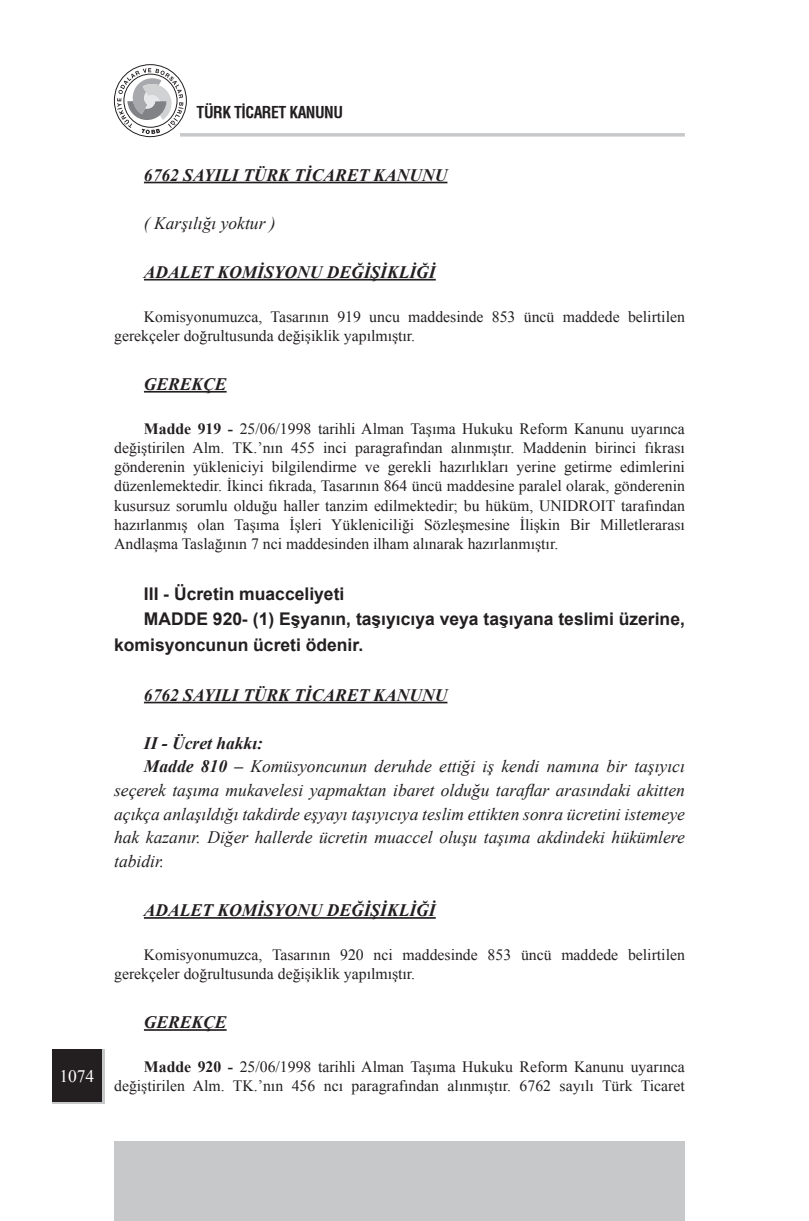
<style>
.page{position:relative;width:809px;height:1221px;background:#fff}
.page>*{position:absolute;margin:0;border:0;box-sizing:border-box;transform-origin:0 0}
.t1{font:italic 17.5px "Times New Roman";color:#231f20}
.t2{font:italic 700 17.5px "Times New Roman";color:#231f20}
.t3{font:700 17.5px "Arial";color:#231f20}
.t4{font:17.5px "Times New Roman";color:#fff}
.t5{font:15.75px/19.2px "Times New Roman";color:#231f20}
.t6{font:700 15.75px "Helvetica Condens";letter-spacing:-.03em;color:#231f20}
.s1{font-weight:700}
</style>
<div class="page">
<svg style="left:52px;top:1049px;width:52px;height:55px"></svg>
<div style="left:114px;top:1141px;width:571px;height:79px;background:#c7c8ca"></div>
<div style="left:52px;top:1049px;width:50px;height:52px;background:#231f20"></div>
<svg style="left:180px;top:133px;width:505px;height:4px;background:#cdced0"></svg>
<svg style="left:117px;top:68px;width:66px;height:66px"></svg>
<div style="left:114px;top:64px;width:73px;height:73px;border:1px solid #231f20;border-radius:50%"></div>
<hr style="left:144px;top:182px;width:303px;height:1px;background:#231f20">
<hr style="left:144px;top:279px;width:292px;height:1px;background:#231f20">
<hr style="left:144px;top:391px;width:83px;height:1px;background:#231f20">
<hr style="left:144px;top:701px;width:303px;height:2px;background:#231f20">
<hr style="left:144px;top:917px;width:292px;height:1px;background:#231f20">
<hr style="left:144px;top:1029px;width:83px;height:1px;background:#231f20">
<p class="t4" style="left:59px;top:1065px;width:36px">1074</p>
<p class="t6" style="left:197px;top:103px;width:148px">TÜRK TİCARET KANUNU</p>
<p class="t2" style="left:144px;top:165px;width:305px">6762 SAYILI TÜRK TİCARET KANUNU</p>
<p class="t1" style="left:144px;top:213px;width:133px">( Karşılığı yoktur )</p>
<p class="t2" style="left:144px;top:262px;width:293px">ADALET KOMİSYONU DEĞİŞİKLİĞİ</p>
<p class="t5" style="left:114px;top:306px;width:572px;text-indent:30px">Komisyonumuzca, Tasarının 919 uncu maddesinde 853 üncü maddede belirtilen gerekçeler doğrultusunda değişiklik yapılmıştır.</p>
<p class="t2" style="left:144px;top:374px;width:84px">GEREKÇE</p>
<p class="t5" style="left:114px;top:418px;width:572px;text-align:justify;text-indent:30px"><span class="s1">Madde 919 -</span> 25/06/1998 tarihli Alman Taşıma Hukuku Reform Kanunu uyarınca değiştirilen Alm. TK.’nın 455 inci paragrafından alınmıştır. Maddenin birinci fıkrası gönderenin yükleniciyi bilgilendirme ve gerekli hazırlıkları yerine getirme edimlerini düzenlemektedir. İkinci fıkrada, Tasarının 864 üncü maddesine paralel olarak, gönderenin kusursuz sorumlu olduğu haller tanzim edilmektedir; bu hüküm, UNIDROIT tarafından hazırlanmış olan Taşıma İşleri Yükleniciliği Sözleşmesine İlişkin Bir Milletlerarası Andlaşma Taslağının 7 nci maddesinden ilham alınarak hazırlanmıştır.</p>
<p class="t3" style="left:144px;top:584px;width:202px">III - Ücretin muacceliyeti</p>
<p class="t3" style="left:144px;top:609px;width:542px">MADDE 920- (1) Eşyanın, taşıyıcıya veya taşıyana teslimi üzerine,</p>
<p class="t3" style="left:114px;top:634px;width:250px">komisyoncunun ücreti ödenir.</p>
<p class="t2" style="left:144px;top:684px;width:305px">6762 SAYILI TÜRK TİCARET KANUNU</p>
<p class="t2" style="left:144px;top:732px;width:121px">II - Ücret hakkı:</p>
<p class="t1" style="left:144px;top:756px;width:542px"><span class="s1">Madde 810 –</span> Komüsyoncunun deruhde ettiği iş kendi namına bir taşıyıcı</p>
<p class="t1" style="left:114px;top:780px;width:572px">seçerek taşıma mukavelesi yapmaktan ibaret olduğu taraflar arasındaki akitten</p>
<p class="t1" style="left:114px;top:803px;width:572px">açıkça anlaşıldığı takdirde eşyayı taşıyıcıya teslim ettikten sonra ücretini istemeye</p>
<p class="t1" style="left:114px;top:827px;width:572px">hak kazanır. Diğer hallerde ücretin muaccel oluşu taşıma akdindeki hükümlere</p>
<p class="t1" style="left:114px;top:851px;width:52px">tabidir.</p>
<p class="t2" style="left:144px;top:900px;width:293px">ADALET KOMİSYONU DEĞİŞİKLİĞİ</p>
<p class="t5" style="left:114px;top:944px;width:572px;text-indent:30px">Komisyonumuzca, Tasarının 920 nci maddesinde 853 üncü maddede belirtilen gerekçeler doğrultusunda değişiklik yapılmıştır.</p>
<p class="t2" style="left:144px;top:1012px;width:84px">GEREKÇE</p>
<p class="t5" style="left:114px;top:1056px;width:572px;text-align:right"><span class="s1">Madde 920 -</span> 25/06/1998 tarihli Alman Taşıma Hukuku Reform Kanunu uyarınca değiştirilen Alm. TK.’nın 456 ncı paragrafından alınmıştır. 6762 sayılı Türk Ticaret</p>
</div>
